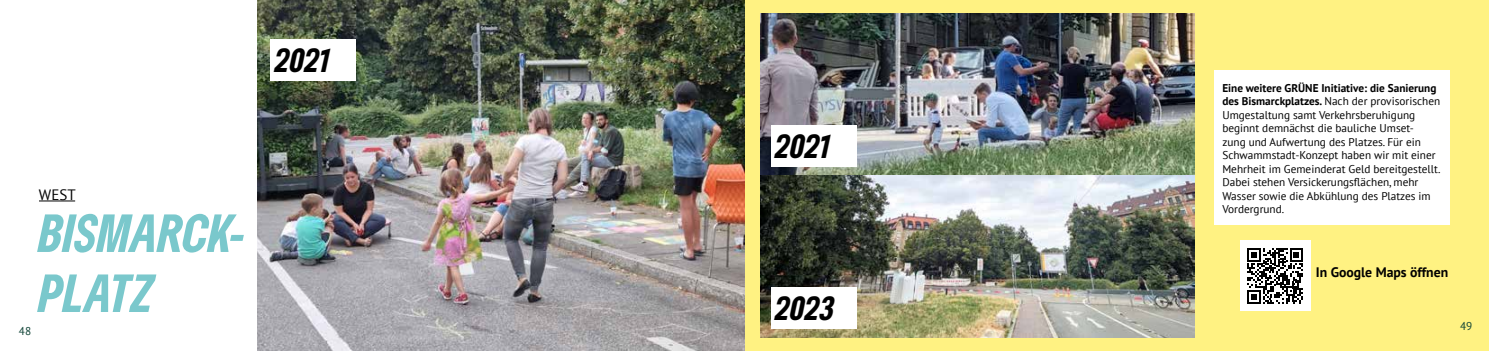
<style>
.page{position:relative;width:1489px;height:351px;background:#fff}
.page>*{position:absolute;margin:0;border:0;box-sizing:border-box;transform-origin:0 0}
.t1{font:italic 900 condensed 50px/60px "Gruene Type";color:#7ac8cc}
.t2{font:italic 900 condensed 31.25px "Gruene Type";color:#000}
.t3{font:15px "PT Sans";color:#000}
.t4{font:700 13.75px "PT Sans";color:#000}
.t5{font:11.25px/13.5px "PT Sans";color:#000}
.t6{font:11.25px "PT Sans";color:#0e4235}
.s1{font-weight:700}
</style>
<div class="page">
<div style="left:733px;top:0;width:755px;height:351px;background:#fff282"></div>
<img style="left:257px;top:0;width:487px;height:351px">
<hr style="left:39px;top:200px;width:36px;height:1px;background:#000">
<div style="left:271px;top:39px;width:85px;height:41px;background:#fff"></div>
<div style="left:1214px;top:70px;width:235px;height:154px;background:#fff"></div>
<img style="left:760px;top:13px;width:434px;height:325px">
<div style="left:1239px;top:240px;width:71px;height:71px;background:#fff"></div>
<svg style="left:1247px;top:248px;width:55px;height:55px"></svg>
<div style="left:771px;top:125px;width:85px;height:42px;background:#fff"></div>
<div style="left:771px;top:287px;width:85px;height:41px;background:#fff"></div>
<h2 class="t2" style="left:275px;top:39px;width:56px">2021</h2>
<h3 class="t3" style="left:39px;top:185px;width:38px">WEST</h3>
<h1 class="t1" style="left:39px;top:201px;width:209px">BISMARCK-<br>PLATZ</h1>
<p class="t6" style="left:19px;top:323px;width:14px">48</p>
<h2 class="t2" style="left:776px;top:125px;width:56px">2021</h2>
<h2 class="t2" style="left:776px;top:287px;width:60px">2023</h2>
<p class="t5" style="left:1222px;top:81px;width:219px"><span class="s1">Eine weitere GRÜNE Initiative: die Sanierung des Bismarckplatzes.</span> Nach der provisorischen Umgestaltung samt Verkehrsberuhigung beginnt demnächst die bauliche Umset-<br>zung und Aufwertung des Platzes. Für ein Schwammstadt-Konzept haben wir mit einer Mehrheit im Gemeinderat Geld bereitgestellt.<br>Dabei stehen Versickerungsflächen, mehr Wasser sowie die Abkühlung des Platzes im Vordergrund.</p>
<p class="t4" style="left:1315px;top:263px;width:134px">In Google Maps öffnen</p>
<p class="t6" style="left:1459px;top:319px;width:14px">49</p>
</div>
